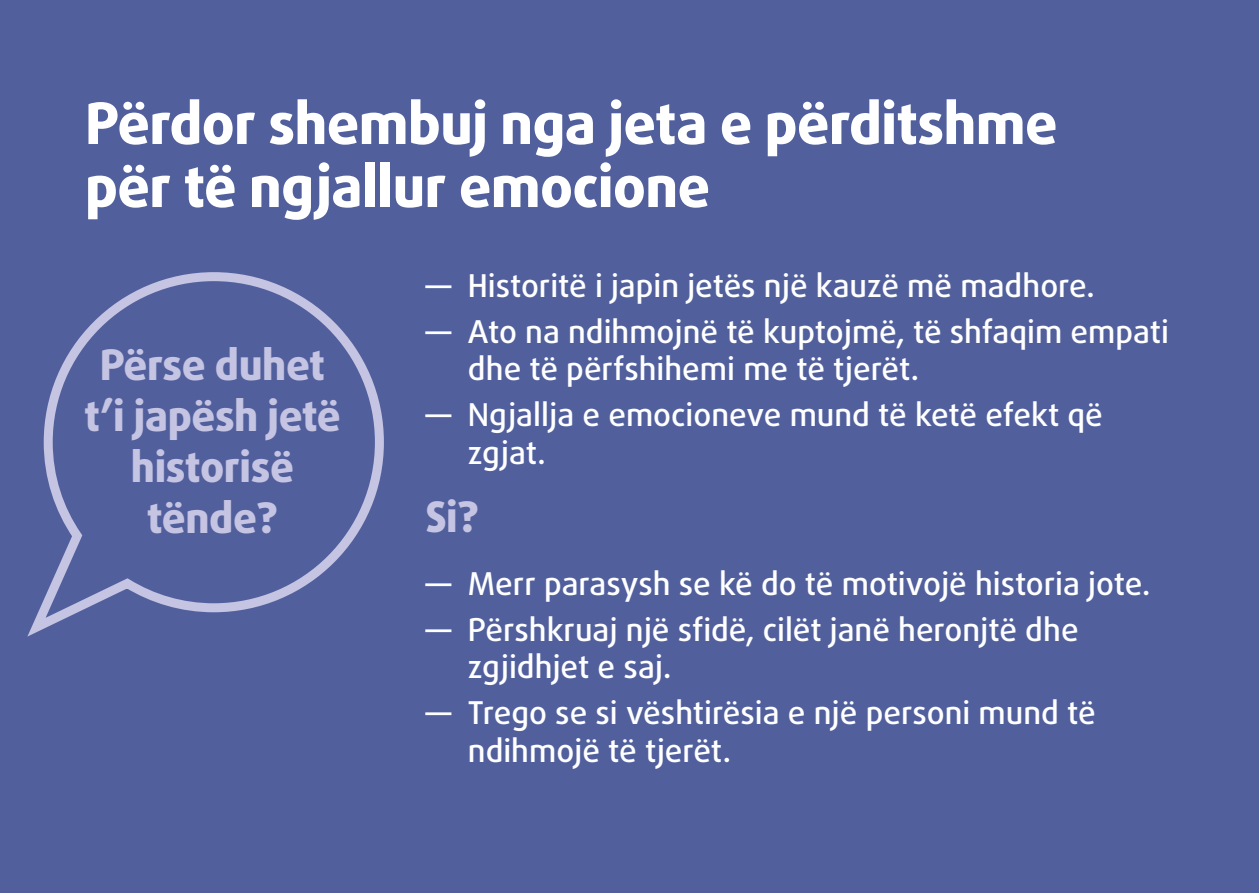
<style>
.page{position:relative;width:1259px;height:893px;background:#51609d}
.page>*{position:absolute;margin:0;border:0;box-sizing:border-box;transform-origin:0 0}
.Headline{font:800 57px/63px "Daxline Pro";letter-spacing:-.01em;color:#fff}
.Highlights_question{font:800 42px/51px "Daxline Pro";letter-spacing:-.01em;color:#c6c4e3;text-align:center}
.HOW{font:800 42px "Daxline Pro";color:#c6c4e3}
.t1{font:500 31.5px/37.5px "Daxline Pro";color:#fff}
</style>
<div class="page">
<svg style="left:27px;top:272px;width:357px;height:365px"></svg>
<p class="Headline" style="left:85px;top:92px;width:974px">Përdor shembuj nga jeta e përditshme për të ngjallur emocione</p>
<p class="Highlights_question" style="left:84px;top:340px;width:258px">Përse duhet t’i japësh jetë historisë tënde?</p>
<p class="t1" style="left:425px;top:267px;width:671px">― Historitë i japin jetës një kauzë më madhore.</p>
<p class="t1" style="left:468px;top:313px;width:702px;text-indent:-43px">― Ato na ndihmojnë të kuptojmë, të shfaqim empati dhe të përfshihemi me të tjerët.</p>
<p class="t1" style="left:468px;top:396px;width:636px;text-indent:-43px">― Ngjallja e emocioneve mund të ketë efekt që zgjat.</p>
<p class="HOW" style="left:425px;top:489px;width:55px">Si?</p>
<p class="t1" style="left:425px;top:565px;width:726px">― Merr parasysh se kë do të motivojë historia jote.</p>
<p class="t1" style="left:468px;top:611px;width:612px;text-indent:-43px">― Përshkruaj një sfidë, cilët janë heronjtë dhe zgjidhjet e saj.</p>
<p class="t1" style="left:468px;top:694px;width:629px;text-indent:-43px">― Trego se si vështirësia e një personi mund të ndihmojë të tjerët.</p>
</div>
